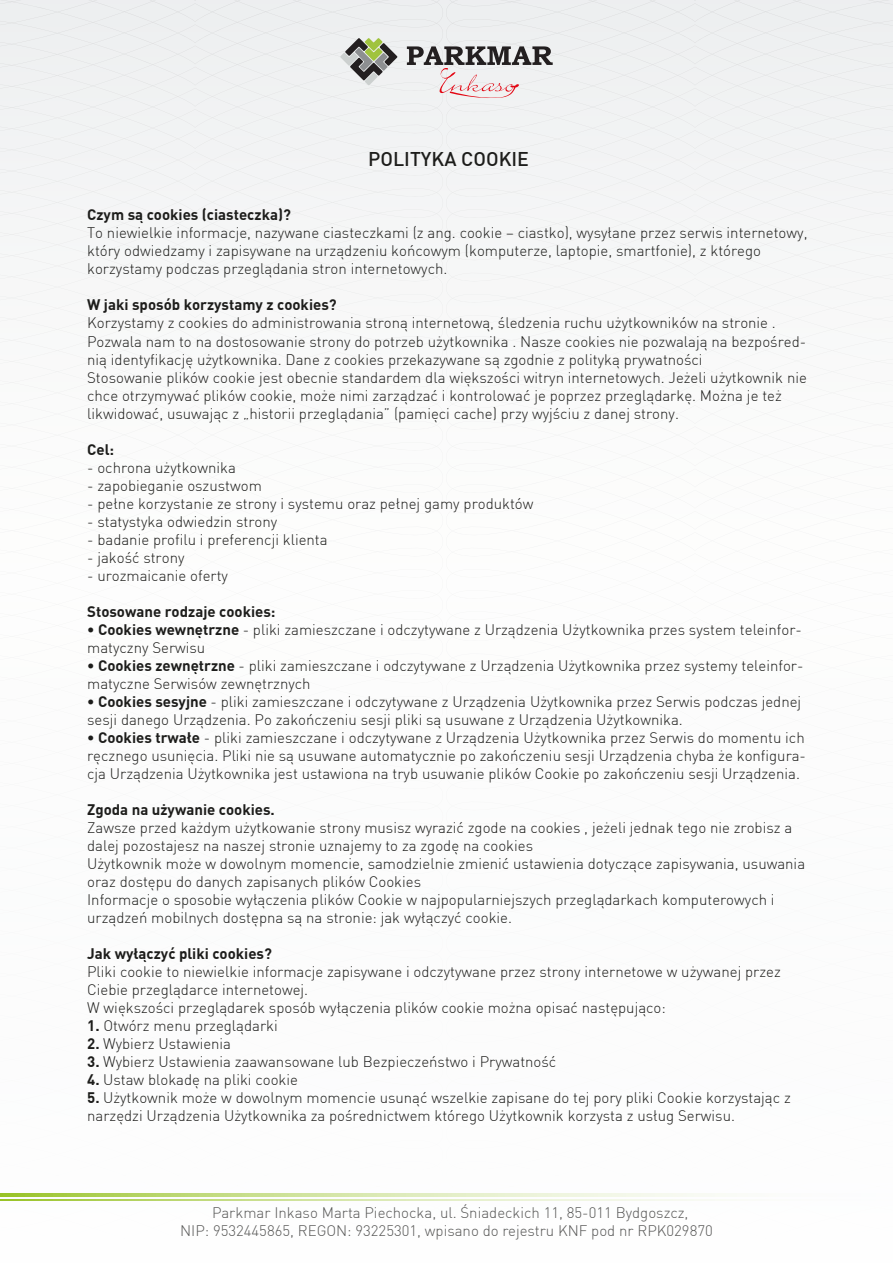
<style>
.page{position:relative;width:893px;height:1263px;background:#fff}
.page>*{position:absolute;margin:0;border:0;box-sizing:border-box;transform-origin:0 0}
.t1{font:500 19.5px "DINCE";color:#1d1d1b}
.t2{font:300 15px/18px "DINCE";color:#1d1d1b}
.t3{font:700 15px "DINCE";color:#1d1d1b}
.t4{font:300 15px/18px "DINCE";color:#575756;text-align:center}
.s1{font-weight:700}
</style>
<div class="page">
<div style="left:0;top:0;width:893px;height:99px;background:#eef0f1"></div>
<svg style="left:0;top:1193px;width:720px;height:4px;background:#d3e4a4"></svg>
<svg style="left:0;top:1199px;width:721px;height:1px"></svg>
<h1 class="t1" style="left:368px;top:147px;width:162px">POLITYKA COOKIE</h1>
<p class="t3" style="left:87px;top:205px;width:205px">Czym są cookies (ciasteczka)?</p>
<p class="t2" style="left:87px;top:224px;width:722px">To niewielkie informacje, nazywane ciasteczkami (z ang. cookie – ciastko), wysyłane przez serwis internetowy, który odwiedzamy i zapisywane na urządzeniu końcowym (komputerze, laptopie, smartfonie), z którego korzystamy podczas przeglądania stron internetowych.</p>
<p class="t3" style="left:87px;top:295px;width:251px">W jaki sposób korzystamy z cookies?</p>
<p class="t2" style="left:87px;top:314px;width:721px">Korzystamy z cookies do administrowania stroną internetową, śledzenia ruchu użytkowników na stronie .<br>Pozwala nam to na dostosowanie strony do potrzeb użytkownika . Nasze cookies nie pozwalają na bezpośred&shy;nią identyfikację użytkownika. Dane z cookies przekazywane są zgodnie z polityką prywatności<br>Stosowanie plików cookie jest obecnie standardem dla większości witryn internetowych. Jeżeli użytkownik nie chce otrzymywać plików cookie, może nimi zarządzać i kontrolować je poprzez przeglądarkę. Można je też likwidować, usuwając z „historii przeglądania” (pamięci cache) przy wyjściu z danej strony.</p>
<p class="t3" style="left:87px;top:439px;width:29px">Cel:</p>
<p class="t2" style="left:87px;top:458px;width:150px">- ochrona użytkownika</p>
<p class="t2" style="left:87px;top:476px;width:176px">- zapobieganie oszustwom</p>
<p class="t2" style="left:87px;top:494px;width:448px">- pełne korzystanie ze strony i systemu oraz pełnej gamy produktów</p>
<p class="t2" style="left:87px;top:512px;width:192px">- statystyka odwiedzin strony</p>
<p class="t2" style="left:87px;top:530px;width:242px">- badanie profilu i preferencji klienta</p>
<p class="t2" style="left:87px;top:548px;width:99px">- jakość strony</p>
<p class="t2" style="left:87px;top:566px;width:142px">- urozmaicanie oferty</p>
<p class="t3" style="left:87px;top:601px;width:190px">Stosowane rodzaje cookies:</p>
<p class="t2" style="left:87px;top:620px;width:716px"><span class="s1">• Cookies wewnętrzne</span> - pliki zamieszczane i odczytywane z Urządzenia Użytkownika przes system teleinfor&shy;matyczny Serwisu</p>
<p class="t2" style="left:87px;top:656px;width:718px"><span class="s1">• Cookies zewnętrzne</span> - pliki zamieszczane i odczytywane z Urządzenia Użytkownika przez systemy teleinfor&shy;matyczne Serwisów zewnętrznych</p>
<p class="t2" style="left:87px;top:692px;width:716px"><span class="s1">• Cookies sesyjne</span> - pliki zamieszczane i odczytywane z Urządzenia Użytkownika przez Serwis podczas jednej sesji danego Urządzenia. Po zakończeniu sesji pliki są usuwane z Urządzenia Użytkownika.</p>
<p class="t2" style="left:87px;top:728px;width:720px;text-align:justify"><span class="s1">• Cookies trwałe</span> - pliki zamieszczane i odczytywane z Urządzenia Użytkownika przez Serwis do momentu ich ręcznego usunięcia. Pliki nie są usuwane automatycznie po zakończeniu sesji Urządzenia chyba że konfigura&shy;cja Urządzenia Użytkownika jest ustawiona na tryb usuwanie plików Cookie po zakończeniu sesji Urządzenia.</p>
<p class="t3" style="left:87px;top:799px;width:189px">Zgoda na używanie cookies.</p>
<p class="t2" style="left:87px;top:818px;width:719px">Zawsze przed każdym użytkowanie strony musisz wyrazić zgode na cookies , jeżeli jednak tego nie zrobisz a dalej pozostajesz na naszej stronie uznajemy to za zgodę na cookies<br>Użytkownik może w dowolnym momencie, samodzielnie zmienić ustawienia dotyczące zapisywania, usuwania oraz dostępu do danych zapisanych plików Cookies<br>Informacje o sposobie wyłączenia plików Cookie w najpopularniejszych przeglądarkach komputerowych i urządzeń mobilnych dostępna są na stronie: jak wyłączyć cookie.</p>
<p class="t3" style="left:87px;top:943px;width:186px">Jak wyłączyć pliki cookies?</p>
<p class="t2" style="left:87px;top:962px;width:695px">Pliki cookie to niewielkie informacje zapisywane i odczytywane przez strony internetowe w używanej przez<br>Ciebie przeglądarce internetowej.<br>W większości przeglądarek sposób wyłączenia plików cookie można opisać następująco:</p>
<p class="t2" style="left:87px;top:1016px;width:192px"><span class="s1">1.</span> Otwórz menu przeglądarki</p>
<p class="t2" style="left:87px;top:1034px;width:145px"><span class="s1">2.</span> Wybierz Ustawienia</p>
<p class="t2" style="left:87px;top:1052px;width:471px"><span class="s1">3.</span> Wybierz Ustawienia zaawansowane lub Bezpieczeństwo i Prywatność</p>
<p class="t2" style="left:87px;top:1070px;width:212px"><span class="s1">4.</span> Ustaw blokadę na pliki cookie</p>
<p class="t2" style="left:87px;top:1088px;width:705px"><span class="s1">5.</span> Użytkownik może w dowolnym momencie usunąć wszelkie zapisane do tej pory pliki Cookie korzystając z narzędzi Urządzenia Użytkownika za pośrednictwem którego Użytkownik korzysta z usług Serwisu.</p>
<p class="t4" style="left:180px;top:1203px;width:534px">Parkmar Inkaso Marta Piechocka, ul. Śniadeckich 11, 85-011 Bydgoszcz,<br>NIP: 9532445865, REGON: 93225301, wpisano do rejestru KNF pod nr RPK029870</p>
</div>
